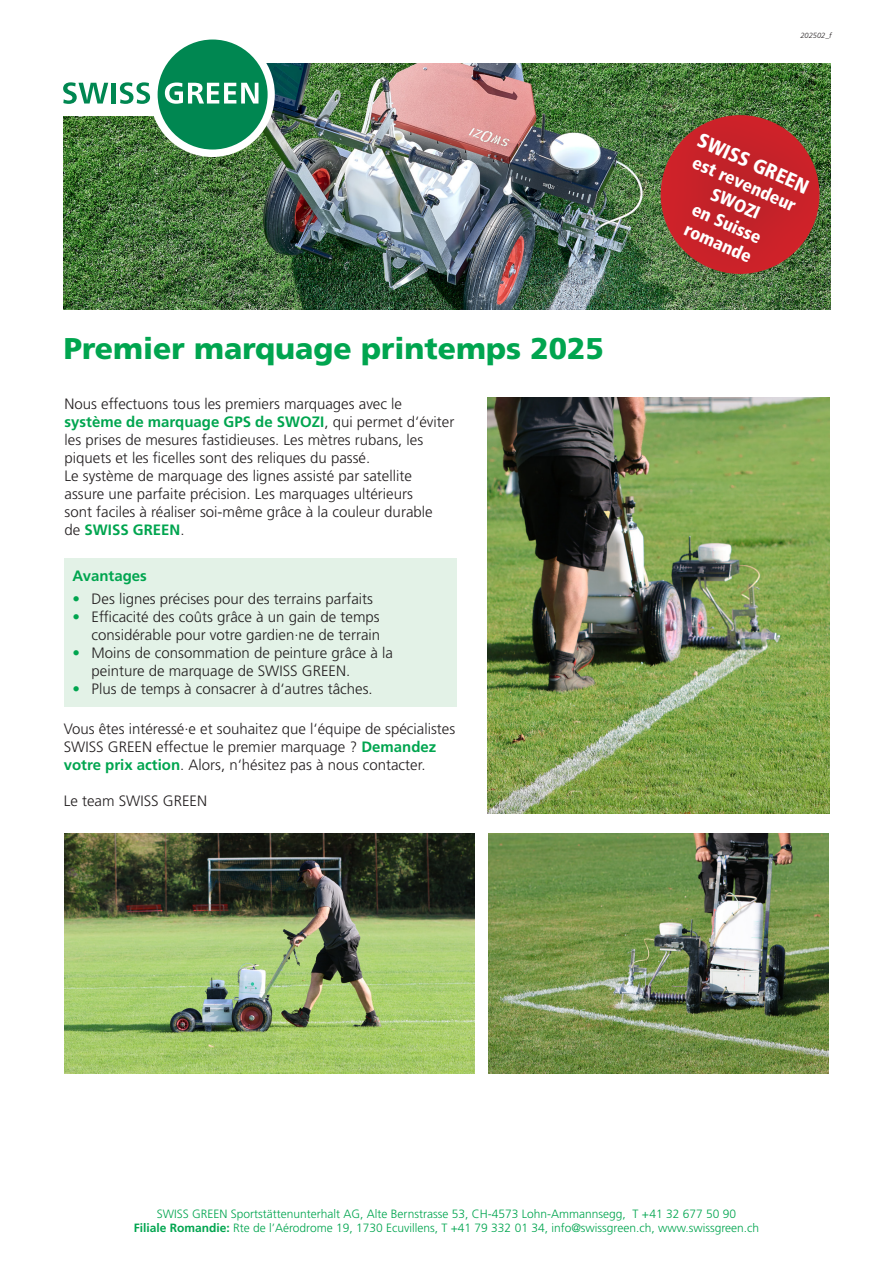
<style>
.page{position:relative;width:893px;height:1263px;background:#fff}
.page>*{position:absolute;margin:0;border:0;box-sizing:border-box;transform-origin:0 0}
.Text{font:900 30px "Frutiger LT Std";color:#00a54f}
.Untertitel_1{font:900 condensed 19.95px "Frutiger LT Std";color:#fff}
.Untertitel_1-2{font:900 condensed 18px/21.6px "Frutiger LT Std";color:#fff;text-align:center}
.Text-2{font:300 15px/18px "Frutiger LT Std";color:#231f20}
.Text-3{font:700 15px "Frutiger LT Std";color:#00a54f}
.Text-4{font:300 12px/14.4px "Frutiger LT Std";color:#00a54f;text-align:center}
.t1{font:italic 300 7.5px "Frutiger LT Std";color:#231f20}
.s1{font-weight:700;color:#00a54f}
.s2{color:#00a54f}
.s3{font-weight:700}
</style>
<div class="page">
<div style="left:65px;top:558px;width:392px;height:149px;background:#e3f2e7"></div>
<img style="left:64px;top:64px;width:767px;height:245px">
<div style="left:150px;top:32px;width:125px;height:125px;border:15px solid #fff;border-radius:50%"></div>
<div style="left:0;top:0;width:161px;height:115px;background:#fff"></div>
<div style="left:158px;top:40px;width:110px;height:110px;background:#008751;border-radius:50%"></div>
<svg style="left:63px;top:82px;width:45px;height:22px"></svg>
<div style="left:111px;top:83px;width:5px;height:21px;background:#008751"></div>
<svg style="left:120px;top:82px;width:30px;height:22px"></svg>
<svg style="left:165px;top:83px;width:93px;height:21px"></svg>
<img style="left:598px;top:67px;width:233px;height:243px">
<img style="left:488px;top:398px;width:341px;height:416px">
<img style="left:488px;top:833px;width:341px;height:240px">
<img style="left:65px;top:833px;width:410px;height:240px">
<p class="t1" style="left:800px;top:31px;width:33px">202502_f</p>
<p class="Text" style="left:64px;top:330px;width:542px">Premier marquage printemps 2025</p>
<p class="Text-2" style="left:65px;top:395px;width:391px">Nous effectuons tous les premiers marquages avec le <span class="s1">système de marquage GPS de SWOZI</span>, qui permet d‘éviter les prises de mesures fastidieuses. Les mètres rubans, les piquets et les ficelles sont des reliques du passé.</p>
<p class="Text-2" style="left:65px;top:467px;width:370px">Le système de marquage des lignes assisté par satellite assure une parfaite précision. Les marquages ultérieurs sont faciles à réaliser soi-même grâce à la couleur durable de <span class="s1">SWISS GREEN</span>.</p>
<p class="Text-3" style="left:72px;top:567px;width:76px">Avantages</p>
<p class="Text-2" style="left:72px;top:590px;width:302px"><span class="s2">•</span> Des lignes précises pour des terrains parfaits</p>
<p class="Text-2" style="left:72px;top:608px;width:309px;text-align:right"><span class="s2">•</span> Efficacité des coûts grâce à un gain de temps considérable pour votre gardien·ne de terrain</p>
<p class="Text-2" style="left:92px;top:644px;width:303px;text-indent:-19px"><span class="s2">•</span> Moins de consommation de peinture grâce à la peinture de marquage de SWISS GREEN.</p>
<p class="Text-2" style="left:72px;top:680px;width:302px"><span class="s1">•</span> Plus de temps à consacrer à d‘autres tâches.</p>
<p class="Text-2" style="left:64px;top:720px;width:393px">Vous êtes intéressé·e et souhaitez que l‘équipe de spécialistes<br>SWISS GREEN effectue le premier marquage ? <span class="s1">Demandez votre prix action</span>. Alors, n‘hésitez pas à nous contacter.</p>
<p class="Text-2" style="left:64px;top:792px;width:145px">Le team SWISS GREEN</p>
<p class="Untertitel_1" style="left:704px;top:128px;width:121px;rotate:24deg">SWISS GREEN</p>
<p class="Untertitel_1-2" style="left:698px;top:151px;width:113px;rotate:24deg">est revendeur<br>SWOZI<br>en Suisse romande</p>
<p class="Text-4" style="left:134px;top:1207px;width:627px">SWISS GREEN Sportstättenunterhalt AG, Alte Bernstrasse 53, CH-4573 Lohn-Ammannsegg, T +41 32 677 50 90<br><span class="s3">Filiale Romandie:</span> Rte de l’Aérodrome 19, 1730 Ecuvillens, T +41 79 332 01 34, info@swissgreen.ch, www.swissgreen.ch</p>
</div>
